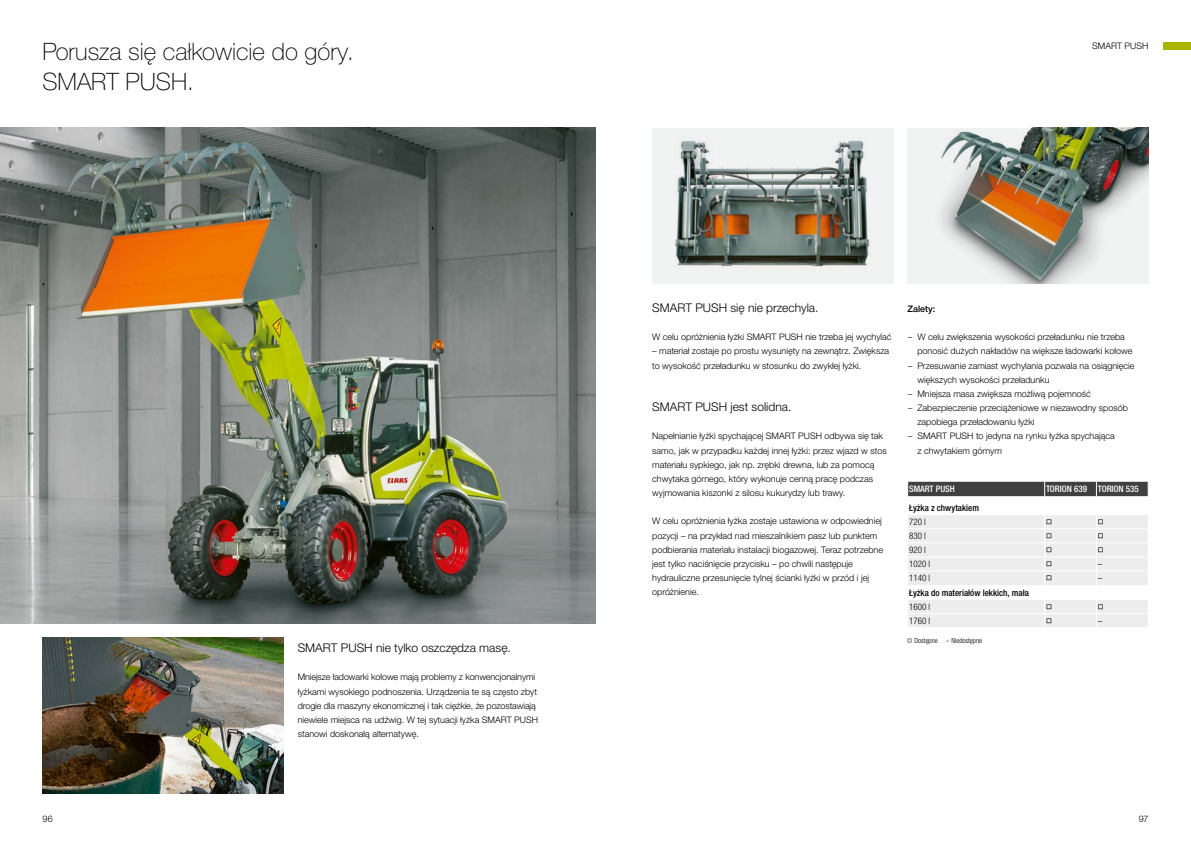
<style>
.page{position:relative;width:1191px;height:842px;background:#fff}
.page>*{position:absolute;margin:0;border:0;box-sizing:border-box;transform-origin:0 0}
.t1{font:100 24px/30px "CLAAS Helvetica Neue";color:#000}
.t2{font:300 12px "CLAAS Helvetica Neue";color:#000}
.t3{font:300 9px/14.2px "CLAAS Helvetica Neue";color:#000}
.t4{font:300 condensed 9px "CLAAS Helvetica Neue";color:#000}
.t5{font:500 condensed 9px "CLAAS Helvetica Neue";color:#000}
.t6{font:500 condensed 9px "CLAAS Helvetica Neue";color:#fff}
.t7{font:500 9px "CLAAS Helvetica Neue";color:#000}
.t8{font:300 condensed 7px "CLAAS Helvetica Neue";color:#000}
</style>
<div class="page">
<div style="left:1162px;top:43px;width:29px;height:7px;background:#aab500"></div>
<img style="left:43px;top:638px;width:240px;height:156px">
<div style="left:652px;top:128px;width:241px;height:155px;background:#f1f2f2"></div>
<img style="left:675px;top:140px;width:194px;height:127px">
<img style="left:907px;top:128px;width:241px;height:155px">
<img style="left:0;top:128px;width:595px;height:496px">
<div style="left:907px;top:482px;width:242px;height:14px;background:#404040"></div>
<svg style="left:908px;top:515px;width:240px;height:112px"></svg>
<hr style="left:907px;top:599px;width:137px;height:1px;background:#fff">
<hr style="left:1044px;top:599px;width:52px;height:1px;background:#fff">
<hr style="left:1096px;top:599px;width:52px;height:1px;background:#fff">
<hr style="left:908px;top:529px;width:136px;height:1px;background:#fff">
<hr style="left:908px;top:543px;width:136px;height:1px;background:#fff">
<hr style="left:908px;top:557px;width:136px;height:1px;background:#fff">
<hr style="left:908px;top:571px;width:136px;height:1px;background:#fff">
<h1 class="t1" style="left:43px;top:37px;width:313px">Porusza się całkowicie do góry.<br>SMART PUSH.</h1>
<h2 class="t2" style="left:298px;top:640px;width:215px">SMART PUSH nie tylko oszczędza masę.</h2>
<p class="t3" style="left:298px;top:670px;width:242px">Mniejsze ładowarki kołowe mają problemy z konwencjonalnymi łyżkami wysokiego podnoszenia. Urządzenia te są często zbyt drogie dla maszyny ekonomicznej i tak ciężkie, że pozostawiają niewiele miejsca na udźwig. W tej sytuacji łyżka SMART PUSH stanowi doskonałą alternatywę.</p>
<p class="t3" style="left:1092px;top:39px;width:58px">SMART PUSH</p>
<h2 class="t2" style="left:652px;top:300px;width:168px">SMART PUSH się nie przechyla.</h2>
<p class="t3" style="left:652px;top:330px;width:241px">W celu opróżnienia łyżki SMART PUSH nie trzeba jej wychylać</p>
<p class="t3" style="left:652px;top:344px;width:239px">– materiał zostaje po prostu wysunięty na zewnątrz. Zwiększa to wysokość przeładunku w stosunku do zwykłej łyżki.</p>
<h2 class="t2" style="left:652px;top:399px;width:141px">SMART PUSH jest solidna.</h2>
<p class="t3" style="left:652px;top:429px;width:236px">Napełnianie łyżki spychającej SMART PUSH odbywa się tak samo, jak w przypadku każdej innej łyżki: przez wjazd w stos materiału sypkiego, jak np. zrębki drewna, lub za pomocą chwytaka górnego, który wykonuje cenną pracę podczas wyjmowania kiszonki z silosu kukurydzy lub trawy.</p>
<p class="t3" style="left:652px;top:514px;width:232px">W celu opróżnienia łyżka zostaje ustawiona w odpowiedniej pozycji – na przykład nad mieszalnikiem pasz lub punktem podbierania materiału instalacji biogazowej. Teraz potrzebne jest tylko naciśnięcie przycisku – po chwili następuje hydrauliczne przesunięcie tylnej ścianki łyżki w przód i jej opróżnienie.</p>
<p class="t7" style="left:907px;top:303px;width:30px">Zalety:</p>
<p class="t3" style="left:907px;top:330px;width:219px">− W celu zwiększenia wysokości przeładunku nie trzeba</p>
<p class="t3" style="left:917px;top:344px;width:216px">ponosić dużych nakładów na większe ładowarki kołowe</p>
<p class="t3" style="left:907px;top:358px;width:229px">− Przesuwanie zamiast wychylania pozwala na osiągnięcie</p>
<p class="t3" style="left:917px;top:373px;width:134px">większych wysokości przeładunku</p>
<p class="t3" style="left:907px;top:387px;width:185px">− Mniejsza masa zwiększa możliwą pojemność</p>
<p class="t3" style="left:907px;top:401px;width:222px">− Zabezpieczenie przeciążeniowe w niezawodny sposób</p>
<p class="t3" style="left:917px;top:415px;width:119px">zapobiega przeładowaniu łyżki</p>
<p class="t3" style="left:907px;top:429px;width:209px">− SMART PUSH to jedyna na rynku łyżka spychająca</p>
<p class="t3" style="left:917px;top:443px;width:86px">z chwytakiem górnym</p>
<p class="t6" style="left:909px;top:483px;width:47px">SMART PUSH</p>
<p class="t6" style="left:1046px;top:483px;width:94px">TORION 639 TORION 535</p>
<p class="t5" style="left:909px;top:502px;width:71px">Łyżka z chwytakiem</p>
<p class="t4" style="left:909px;top:516px;width:18px">720 l</p>
<p class="t4" style="left:1046px;top:516px;width:7px">□</p>
<p class="t4" style="left:1097px;top:516px;width:7px">□</p>
<p class="t4" style="left:909px;top:530px;width:18px">830 l</p>
<p class="t4" style="left:1046px;top:530px;width:7px">□</p>
<p class="t4" style="left:1097px;top:530px;width:7px">□</p>
<p class="t4" style="left:909px;top:544px;width:18px">920 l</p>
<p class="t4" style="left:1046px;top:544px;width:7px">□</p>
<p class="t4" style="left:1097px;top:544px;width:7px">□</p>
<p class="t4" style="left:909px;top:558px;width:23px">1020 l</p>
<p class="t4" style="left:1046px;top:558px;width:7px">□</p>
<p class="t4" style="left:1097px;top:558px;width:6px">–</p>
<p class="t4" style="left:909px;top:572px;width:23px">1140 l</p>
<p class="t4" style="left:1046px;top:572px;width:7px">□</p>
<p class="t4" style="left:1097px;top:572px;width:6px">–</p>
<p class="t5" style="left:909px;top:586px;width:121px">Łyżka do materiałów lekkich, mała</p>
<p class="t4" style="left:909px;top:601px;width:23px">1600 l</p>
<p class="t4" style="left:1046px;top:601px;width:7px">□</p>
<p class="t4" style="left:1097px;top:601px;width:7px">□</p>
<p class="t4" style="left:909px;top:615px;width:23px">1760 l</p>
<p class="t4" style="left:1046px;top:615px;width:7px">□</p>
<p class="t4" style="left:1097px;top:615px;width:6px">–</p>
<p class="t8" style="left:907px;top:636px;width:76px">□ Dostępne – Niedostępne</p>
<p class="t3" style="left:43px;top:812px;width:12px">96</p>
<p class="t3" style="left:1138px;top:812px;width:11px">97</p>
</div>
